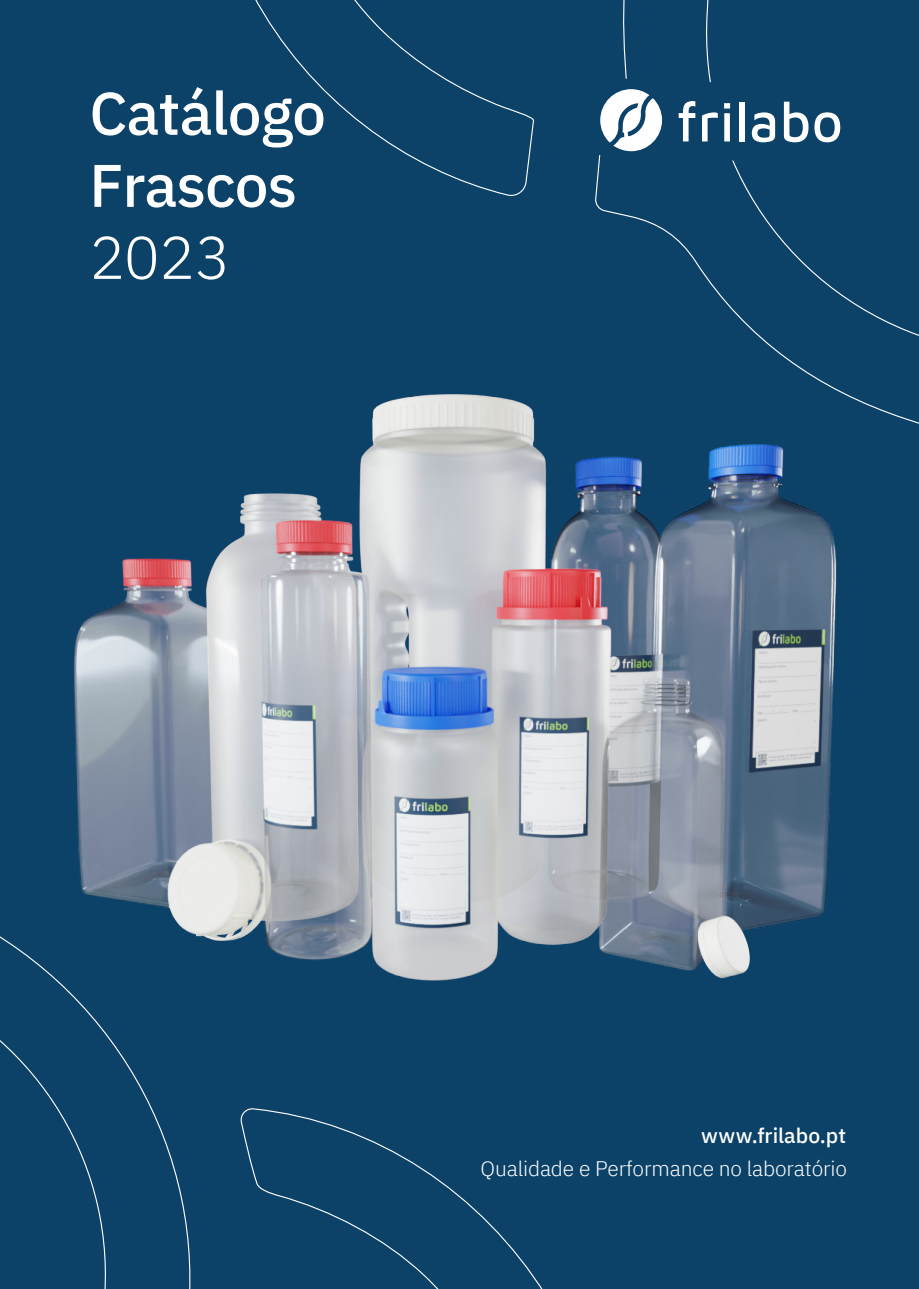
<style>
.page{position:relative;width:919px;height:1289px;background:#fff}
.page>*{position:absolute;margin:0;border:0;box-sizing:border-box;transform-origin:0 0}
.t1{font:500 60px/72px "IBM Plex Sans";letter-spacing:-.015em;color:#fff}
.t2{font:300 60px "IBM Plex Sans";color:#fff}
.t3{font:300 21px "IBM Plex Sans";letter-spacing:-.005em;color:#fff}
.t4{font:500 21px "IBM Plex Sans";letter-spacing:.005em;color:#fff}
</style>
<div class="page">
<div style="left:0;top:0;width:918px;height:1288px;background:#0c4268"></div>
<img style="left:74px;top:394px;width:763px;height:587px">
<svg style="left:595px;top:0;width:323px;height:428px"></svg>
<svg style="left:255px;top:0;width:279px;height:196px"></svg>
<svg style="left:0;top:892px;width:197px;height:396px"></svg>
<svg style="left:240px;top:1108px;width:302px;height:180px"></svg>
<svg style="left:595px;top:77px;width:268px;height:89px"></svg>
<h1 class="t1" style="left:89px;top:73px;width:238px">Catálogo<br>Frascos</h1>
<h1 class="t2" style="left:89px;top:212px;width:143px">2023</h1>
<p class="t4" style="left:701px;top:1119px;width:146px">www.frilabo.pt</p>
<p class="t3" style="left:480px;top:1152px;width:368px">Qualidade e Performance no laboratório</p>
</div>
